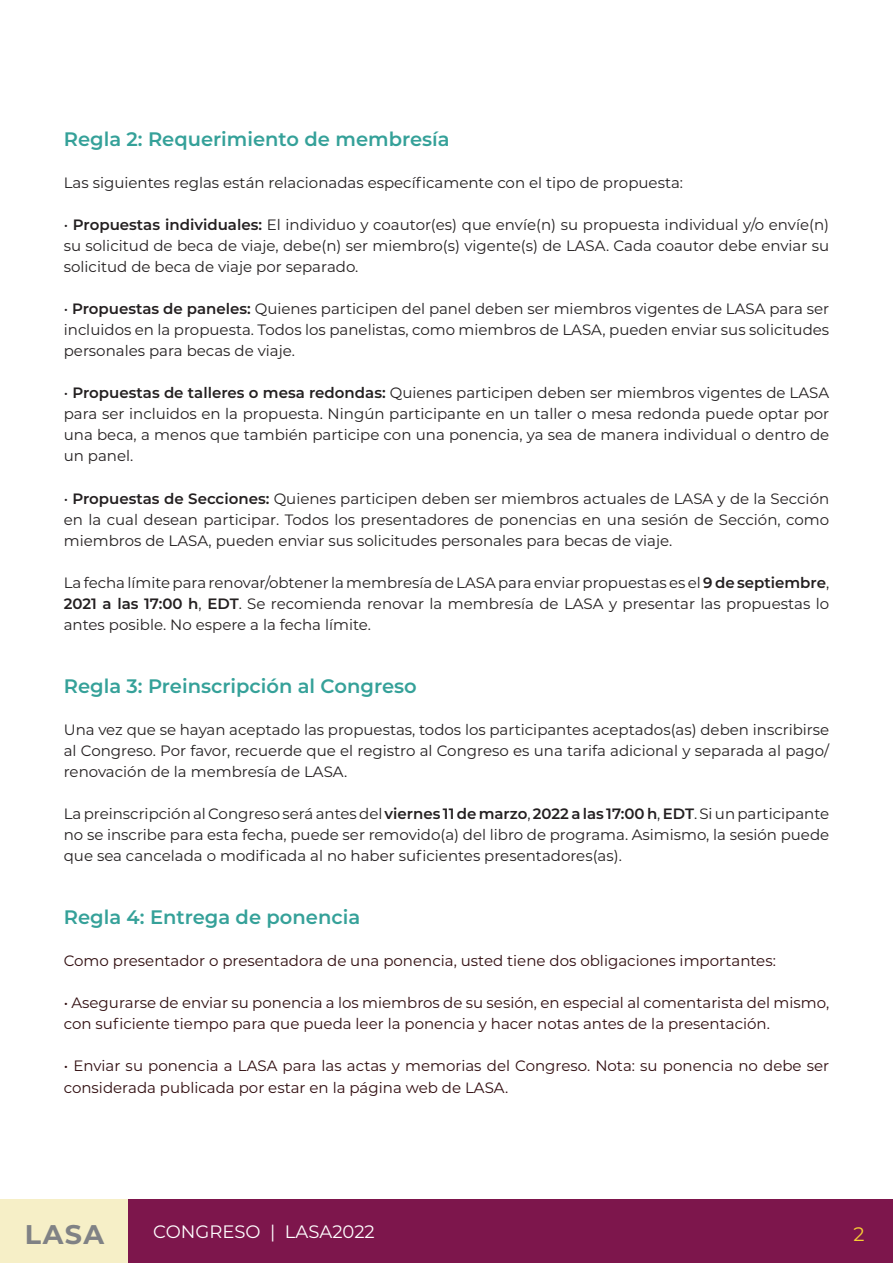
<style>
.page{position:relative;width:893px;height:1263px;background:#fff}
.page>*{position:absolute;margin:0;border:0;box-sizing:border-box;transform-origin:0 0}
.t1{font:700 27px "Montserrat";color:#808285}
.t2{font:600 19.5px "Montserrat";color:#35a199}
.t3{font:19.5px "Montserrat";color:#f8ce34}
.t4{font:18px "Montserrat";color:#fff}
.t5{font:15px/21px "Montserrat";color:#231f20;text-align:justify}
.t6{font:15px/21px "Montserrat";color:#300d0f}
.s1{font-weight:600}
</style>
<div class="page">
<div style="left:0;top:1199px;width:129px;height:64px;background:#f6efc7"></div>
<div style="left:129px;top:1199px;width:764px;height:64px;background:#7d164c"></div>
<p class="t2" style="left:64px;top:126px;width:387px">Regla 2: Requerimiento de membresía</p>
<p class="t5" style="left:64px;top:172px;width:621px">Las siguientes reglas están relacionadas específicamente con el tipo de propuesta:</p>
<p class="t5" style="left:64px;top:214px;width:767px">• <span class="s1">Propuestas individuales:</span> El individuo y coautor(es) que envíe(n) su propuesta individual y/o envíe(n) su solicitud de beca de viaje, debe(n) ser miembro(s) vigente(s) de LASA. Cada coautor debe enviar su solicitud de beca de viaje por separado.</p>
<p class="t5" style="left:64px;top:298px;width:767px">• <span class="s1">Propuestas de paneles:</span> Quienes participen del panel deben ser miembros vigentes de LASA para ser incluidos en la propuesta. Todos los panelistas, como miembros de LASA, pueden enviar sus solicitudes personales para becas de viaje.</p>
<p class="t5" style="left:64px;top:382px;width:767px">• <span class="s1">Propuestas de talleres o mesa redondas:</span> Quienes participen deben ser miembros vigentes de LASA para ser incluidos en la propuesta. Ningún participante en un taller o mesa redonda puede optar por una beca, a menos que también participe con una ponencia, ya sea de manera individual o dentro de un panel.</p>
<p class="t5" style="left:64px;top:487px;width:767px">• <span class="s1">Propuestas de Secciones:</span> Quienes participen deben ser miembros actuales de LASA y de la Sección en la cual desean participar. Todos los presentadores de ponencias en una sesión de Sección, como miembros de LASA, pueden enviar sus solicitudes personales para becas de viaje.</p>
<p class="t5" style="left:64px;top:571px;width:767px">La fecha límite para renovar/obtener la membresía de LASA para enviar propuestas es el <span class="s1">9 de septiembre</span>, <span class="s1">2021 a las 17:00 h</span>, <span class="s1">EDT</span>. Se recomienda renovar la membresía de LASA y presentar las propuestas lo antes posible. No espere a la fecha límite.</p>
<p class="t2" style="left:64px;top:672px;width:354px">Regla 3: Preinscripción al Congreso</p>
<p class="t5" style="left:64px;top:718px;width:767px">Una vez que se hayan aceptado las propuestas, todos los participantes aceptados(as) deben inscribirse al Congreso. Por favor, recuerde que el registro al Congreso es una tarifa adicional y separada al pago/ renovación de la membresía de LASA.</p>
<p class="t5" style="left:64px;top:802px;width:767px">La preinscripción al Congreso será antes del <span class="s1">viernes 11 de marzo</span>, <span class="s1">2022 a las 17:00 h</span>, <span class="s1">EDT</span>. Si un participante no se inscribe para esta fecha, puede ser removido(a) del libro de programa. Asimismo, la sesión puede que sea cancelada o modificada al no haber suficientes presentadores(as).</p>
<p class="t2" style="left:64px;top:903px;width:298px">Regla 4: Entrega de ponencia</p>
<p class="t6" style="left:64px;top:949px;width:714px">Como presentador o presentadora de una ponencia, usted tiene dos obligaciones importantes:</p>
<p class="t6" style="left:64px;top:991px;width:767px">• Asegurarse de enviar su ponencia a los miembros de su sesión, en especial al comentarista del mismo, con suficiente tiempo para que pueda leer la ponencia y hacer notas antes de la presentación.</p>
<p class="t6" style="left:64px;top:1053px;width:767px;line-height:22.5px">• Enviar su ponencia a LASA para las actas y memorias del Congreso. Nota: su ponencia no debe ser considerada publicada por estar en la página web de LASA.</p>
<h1 class="t1" style="left:25px;top:1215px;width:81px">LASA</h1>
<p class="t4" style="left:153px;top:1219px;width:223px">CONGRESO | LASA2022</p>
<h2 class="t3" style="left:853px;top:1220px;width:13px">2</h2>
</div>
